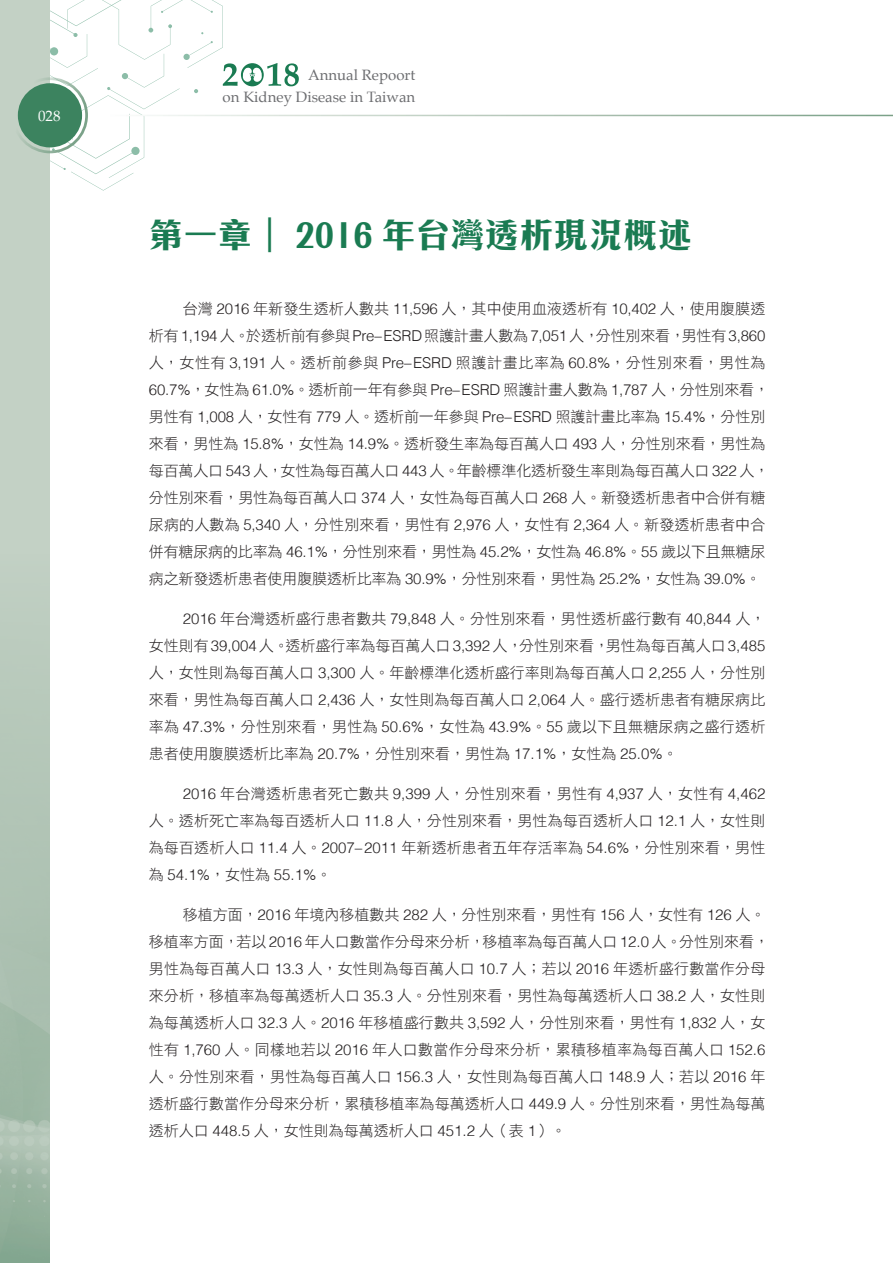
<style>
.page{position:relative;width:893px;height:1263px;background:#fff}
.page>*{position:absolute;margin:0;border:0;box-sizing:border-box;transform-origin:0 0}
.t1{font:700 34.5px "C Hei 3 HK";color:#1a7b52}
.t2{font:15px/27px "DF Hei Std W3";letter-spacing:.005em;color:#231f20}
.t3{font:15px/22.5px "Palatino";color:#6c6d70;text-align:right}
.t4{font:300 15px "Helvetica";color:#231f20}
.t5{font:15px "Palatino";color:#fff}
.s1{font-family:"Helvetica";font-weight:300}
.s2{font-family:"DF Hei Std W3";font-weight:400}
</style>
<div class="page">
<svg style="left:0;top:0;width:50px;height:1263px;background:#b4c6b8"></svg>
<svg style="left:17px;top:0;width:282px;height:191px"></svg>
<p class="t5" style="left:38px;top:108px;width:24px">028</p>
<p class="t3" style="left:223px;top:65px;width:194px">Annual Repoort<br>on Kidney Disease in Taiwan</p>
<h1 class="t1" style="left:149px;top:208px;width:545px">第一章｜ 2016 年台灣透析現況概述</h1>
<p class="t2" style="left:149px;top:295px;width:622px;text-indent:34px">台灣 <span class="s1">2016</span> 年新發生透析人數共 <span class="s1">11,596</span> 人，其中使用血液透析有 <span class="s1">10,402</span> 人，使用腹膜透析有<span class="s1">1,194</span>人。於透析前有參與<span class="s1">Pre– ESRD</span>照護計畫人數為<span class="s1">7,051</span>人，分性別來看，男性有<span class="s1">3,860</span>人，女性有 <span class="s1">3,191</span> 人。透析前參與 <span class="s1">Pre– ESRD</span> 照護計畫比率為 <span class="s1">60.8%</span>，分性別來看，男性為<span class="s1">60.7%</span>，女性為 <span class="s1">61.0%</span>。透析前一年有參與 <span class="s1">Pre– ESRD</span> 照護計畫人數為 <span class="s1">1,787</span> 人，分性別來看，男性有 <span class="s1">1,008</span> 人，女性有 <span class="s1">779</span> 人。透析前一年參與 <span class="s1">Pre– ESRD</span> 照護計畫比率為 <span class="s1">15.4%</span>，分性別來看，男性為 <span class="s1">15.8%</span>，女性為 <span class="s1">14.9%</span>。透析發生率為每百萬人口 <span class="s1">493</span> 人，分性別來看，男性為每百萬人口 <span class="s1">543</span> 人，女性為每百萬人口 <span class="s1">443</span> 人。年齡標準化透析發生率則為每百萬人口 <span class="s1">322</span> 人，分性別來看，男性為每百萬人口 <span class="s1">374</span> 人，女性為每百萬人口 <span class="s1">268</span> 人。新發透析患者中合併有糖尿病的人數為 <span class="s1">5,340</span> 人，分性別來看，男性有 <span class="s1">2,976</span> 人，女性有 <span class="s1">2,364</span> 人。新發透析患者中合併有糖尿病的比率為 <span class="s1">46.1%</span>，分性別來看，男性為 <span class="s1">45.2%</span>，女性為 <span class="s1">46.8%</span>。<span class="s1">55</span> 歲以下且無糖尿病之新發透析患者使用腹膜透析比率為 <span class="s1">30.9%</span>，分性別來看，男性為 <span class="s1">25.2%</span>，女性為 <span class="s1">39.0%</span>。</p>
<p class="t2" style="left:149px;top:605px;width:618px;text-align:justify;text-indent:34px"><span class="s1">2016</span> 年台灣透析盛行患者數共 <span class="s1">79,848</span> 人。分性別來看，男性透析盛行數有 <span class="s1">40,844</span> 人，女性則有<span class="s1">39,004</span>人。透析盛行率為每百萬人口<span class="s1">3,392</span>人，分性別來看，男性為每百萬人口<span class="s1">3,485</span>人，女性則為每百萬人口 <span class="s1">3,300</span> 人。年齡標準化透析盛行率則為每百萬人口 <span class="s1">2,255</span> 人，分性別來看，男性為每百萬人口 <span class="s1">2,436</span> 人，女性則為每百萬人口 <span class="s1">2,064</span> 人。盛行透析患者有糖尿病比率為 <span class="s1">47.3%</span>，分性別來看，男性為 <span class="s1">50.6%</span>，女性為 <span class="s1">43.9%</span>。<span class="s1">55</span> 歲以下且無糖尿病之盛行透析患者使用腹膜透析比率為 <span class="s1">20.7%</span>，分性別來看，男性為 <span class="s1">17.1%</span>，女性為 <span class="s1">25.0%</span>。</p>
<p class="t2" style="left:149px;top:780px;width:618px;text-align:justify;text-indent:34px"><span class="s1">2016</span> 年台灣透析患者死亡數共 <span class="s1">9,399</span> 人，分性別來看，男性有 <span class="s1">4,937</span> 人，女性有 <span class="s1">4,462</span>人。透析死亡率為每百透析人口 <span class="s1">11.8</span> 人，分性別來看，男性為每百透析人口 <span class="s1">12.1</span> 人，女性則為每百透析人口 <span class="s1">11.4</span> 人。<span class="s1">2007– 2011</span> 年新透析患者五年存活率為 <span class="s1">54.6%</span>，分性別來看，男性</p>
<p class="t4" style="left:149px;top:868px;width:184px"><span class="s2">為</span> 54.1%<span class="s2">，女性為</span> 55.1%<span class="s2">。</span></p>
<p class="t2" style="left:149px;top:900px;width:622px;text-indent:34px">移植方面，<span class="s1">2016</span> 年境內移植數共 <span class="s1">282</span> 人，分性別來看，男性有 <span class="s1">156</span> 人，女性有 <span class="s1">126</span> 人。移植率方面，若以 <span class="s1">2016</span> 年人口數當作分母來分析，移植率為每百萬人口 <span class="s1">12.0</span> 人。分性別來看，男性為每百萬人口 <span class="s1">13.3</span> 人，女性則為每百萬人口 <span class="s1">10.7</span> 人；若以 <span class="s1">2016</span> 年透析盛行數當作分母來分析，移植率為每萬透析人口 <span class="s1">35.3</span> 人。分性別來看，男性為每萬透析人口 <span class="s1">38.2</span> 人，女性則為每萬透析人口 <span class="s1">32.3</span> 人。<span class="s1">2016</span> 年移植盛行數共 <span class="s1">3,592</span> 人，分性別來看，男性有 <span class="s1">1,832</span> 人，女性有 <span class="s1">1,760</span> 人。同樣地若以 <span class="s1">2016</span> 年人口數當作分母來分析，累積移植率為每百萬人口 <span class="s1">152.6</span>人。分性別來看，男性為每百萬人口 <span class="s1">156.3</span> 人，女性則為每百萬人口 <span class="s1">148.9</span> 人；若以 <span class="s1">2016</span> 年透析盛行數當作分母來分析，累積移植率為每萬透析人口 <span class="s1">449.9</span> 人。分性別來看，男性為每萬透析人口 <span class="s1">448.5</span> 人，女性則為每萬透析人口 <span class="s1">451.2</span> 人（表 <span class="s1">1</span>）。</p>
</div>
